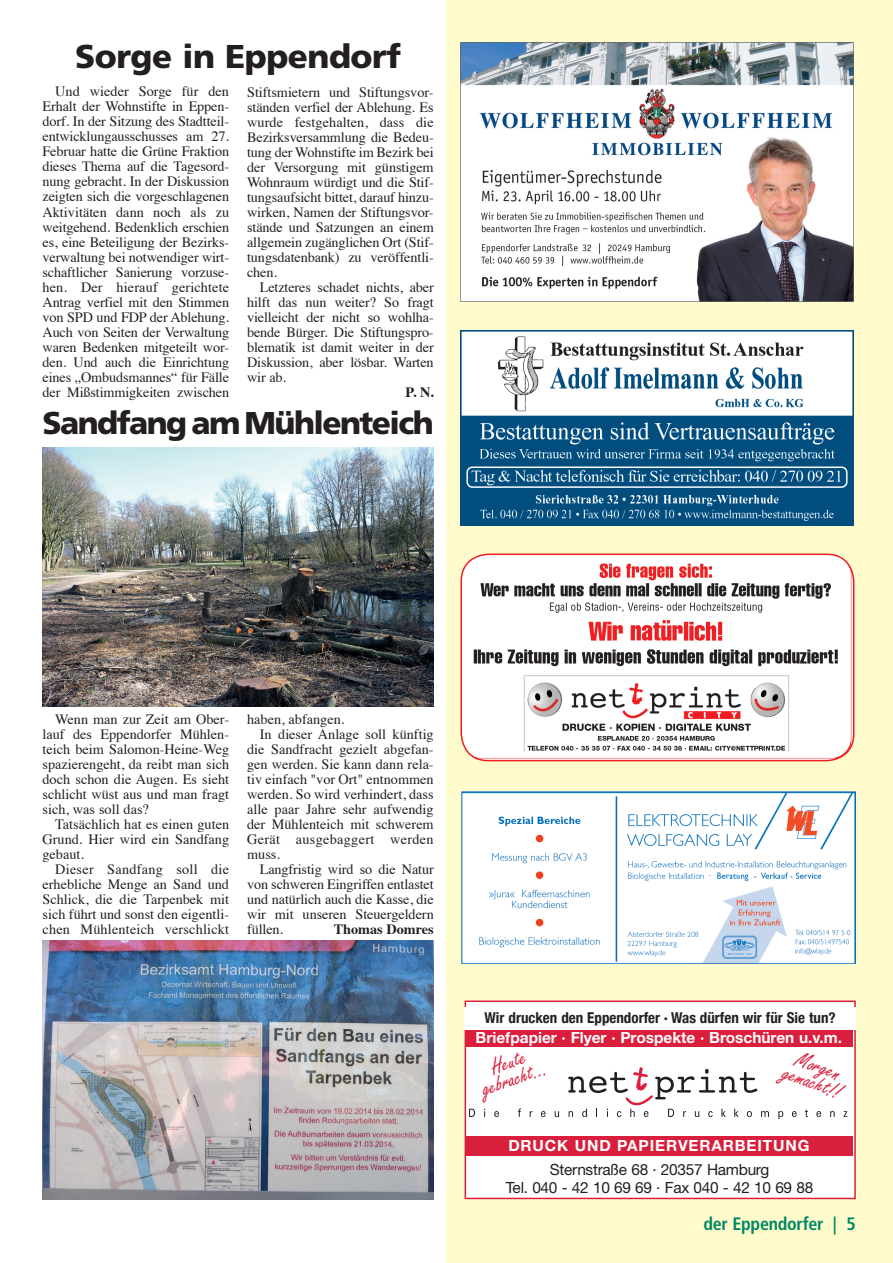
<style>
.page{position:relative;width:893px;height:1263px;background:#fff}
.page>*{position:absolute;margin:0;border:0;box-sizing:border-box;transform-origin:0 0}
.t1{font:900 33px "Frutiger";letter-spacing:-.015em;color:#231f20}
.t2{font:900 31.5px "Frutiger";letter-spacing:-.05em;color:#231f20}
.t3{font:24px/17.1px "Handmade Script";color:#da1f3d;text-align:center}
.t4{font:700 condensed 18px "Frutiger";letter-spacing:-.015em;color:#008764}
.t5{font:15.45px/17.1px "Helvetica Neue";letter-spacing:-.015em;color:#231f20;text-align:center}
.t6{font:700 15.45px "Helvetica Neue";color:#fff}
.t7{font:700 15.45px "Helvetica Neue";letter-spacing:.055em;color:#fff}
.t8{font:700 condensed 15px "Helvetica Neue";color:#231f20}
.t9{font:14.25px/15px "Times";color:#231f20;text-align:justify}
.t10{font:14.25px "Times";letter-spacing:.02em;color:#231f20}
.t11{font:700 14.25px "Times";color:#231f20}
.s1{font-style:inherit}
</style>
<div class="page">
<div style="left:446px;top:0;width:447px;height:1263px;background:#fffbcc"></div>
<img style="left:462px;top:791px;width:394px;height:173px">
<img style="left:461px;top:330px;width:393px;height:195px">
<div style="left:465px;top:1001px;width:390px;height:197px;background:#fff"></div>
<svg style="left:469px;top:1109px;width:6px;height:8px"></svg>
<svg style="left:494px;top:1111px;width:5px;height:6px"></svg>
<svg style="left:518px;top:1108px;width:3px;height:9px"></svg>
<svg style="left:541px;top:1111px;width:5px;height:6px"></svg>
<svg style="left:555px;top:1111px;width:4px;height:6px"></svg>
<svg style="left:778px;top:1111px;width:5px;height:8px"></svg>
<svg style="left:792px;top:1111px;width:5px;height:6px"></svg>
<svg style="left:805px;top:1109px;width:3px;height:8px"></svg>
<svg style="left:816px;top:1111px;width:5px;height:6px"></svg>
<svg style="left:830px;top:1111px;width:5px;height:6px"></svg>
<svg style="left:844px;top:1111px;width:3px;height:6px"></svg>
<svg style="left:568px;top:1067px;width:201px;height:50px"></svg>
<div style="left:465px;top:1027px;width:388px;height:20px;background:#da1f3d"></div>
<div style="left:465px;top:1136px;width:388px;height:20px;background:#da1f3d"></div>
<div style="left:465px;top:1000px;width:391px;height:199px;border:2px solid #da1f3d"></div>
<div style="left:465px;top:1007px;width:391px;height:23px;background:#fff"></div>
<img style="left:460px;top:43px;width:394px;height:259px">
<img style="left:463px;top:555px;width:388px;height:203px">
<div style="left:460px;top:553px;width:394px;height:208px;border:2px solid #ee1d23;border-radius:27px"></div>
<img style="left:43px;top:447px;width:391px;height:259px">
<img style="left:43px;top:940px;width:391px;height:259px">
<h1 class="t1" style="left:75px;top:37px;width:327px">Sorge in Eppendorf</h1>
<p class="t9" style="left:43px;top:83px;width:188px;text-indent:13px">Und wieder Sorge für den Erhalt der Wohnstifte in Eppen&shy;dorf. In der Sitzung des Stadtteil&shy;entwicklungausschusses am 27.<br>Februar hatte die Grüne Fraktion dieses Thema auf die Tagesord&shy;nung gebracht. In der Diskussion zeigten sich die vorgeschlagenen Aktivitäten dann noch als zu weitgehend. Bedenklich erschien es, eine Beteiligung der Bezirks&shy;verwaltung bei notwendiger wirt&shy;schaftlicher Sanierung vorzuse&shy;hen. Der hierauf gerichtete Antrag verfiel mit den Stimmen von SPD und FDP der Ablehung.<br>Auch von Seiten der Verwaltung waren Bedenken mitgeteilt wor&shy;den. Und auch die Einrichtung eines „Ombudsmannes“ für Fälle der Mißstimmigkeiten zwischen</p>
<p class="t9" style="left:247px;top:83px;width:188px">Stiftsmietern und Stiftungsvor&shy;ständen verfiel der Ablehung. Es wurde festgehalten, dass die Bezirksversammlung die Bedeu&shy;tung der Wohnstifte im Bezirk bei der Versorgung mit günstigem Wohnraum würdigt und die Stif&shy;tungsaufsicht bittet, darauf hinzu&shy;wirken, Namen der Stiftungsvor&shy;stände und Satzungen an einem allgemein zugänglichen Ort (Stif&shy;tungsdatenbank) zu veröffentli&shy;chen.</p>
<p class="t9" style="left:247px;top:278px;width:188px;text-indent:13px">Letzteres schadet nichts, aber hilft das nun weiter? So fragt vielleicht der nicht so wohlha&shy;bende Bürger. Die Stiftungspro&shy;blematik ist damit weiter in der Diskussion, aber lösbar. Warten wir ab.</p>
<p class="t11" style="left:406px;top:378px;width:30px">P. N.</p>
<h2 class="t2" style="left:43px;top:404px;width:393px">Sandfang am Mühlenteich</h2>
<p class="t9" style="left:43px;top:710px;width:188px;text-indent:13px">Wenn man zur Zeit am Ober&shy;lauf des Eppendorfer Mühlen&shy;teich beim Salomon-Heine-Weg spazierengeht, da reibt man sich doch schon die Augen. Es sieht schlicht wüst aus und man fragt sich, was soll das?</p>
<p class="t9" style="left:43px;top:815px;width:188px;text-indent:13px">Tatsächlich hat es einen guten Grund. Hier wird ein Sandfang gebaut.</p>
<p class="t9" style="left:43px;top:860px;width:188px;text-indent:13px">Dieser Sandfang soll die erhebliche Menge an Sand und Schlick, die die Tarpenbek mit sich führt und sonst den eigentli&shy;chen Mühlenteich verschlickt</p>
<p class="t9" style="left:247px;top:710px;width:99px">haben, abfangen.</p>
<p class="t9" style="left:260px;top:725px;width:175px">In dieser Anlage soll künftig</p>
<p class="t9" style="left:247px;top:740px;width:188px">die Sandfracht gezielt abgefan-</p>
<p class="t9" style="left:247px;top:755px;width:188px">gen werden. Sie kann dann rela-</p>
<p class="t9" style="left:247px;top:770px;width:188px">tiv einfach "vor Ort" entnommen</p>
<p class="t9" style="left:247px;top:785px;width:188px">werden. So wird verhindert, dass</p>
<p class="t9" style="left:247px;top:800px;width:188px">alle paar Jahre sehr aufwendig</p>
<p class="t9" style="left:247px;top:815px;width:188px">der Mühlenteich mit schwerem</p>
<p class="t10" style="left:247px;top:826px;width:188px">Gerät ausgebaggert werden</p>
<p class="t9" style="left:247px;top:845px;width:34px">muss.</p>
<p class="t9" style="left:260px;top:860px;width:175px">Langfristig wird so die Natur</p>
<p class="t9" style="left:247px;top:875px;width:188px">von schweren Eingriffen entlastet</p>
<p class="t9" style="left:247px;top:890px;width:188px">und natürlich auch die Kasse, die</p>
<p class="t9" style="left:247px;top:905px;width:188px">wir mit unseren Steuergeldern</p>
<p class="t9" style="left:247px;top:920px;width:37px">füllen.</p>
<p class="t11" style="left:334px;top:915px;width:101px">Thomas Domres</p>
<p class="t8" style="left:485px;top:1005px;width:353px">Wir drucken den Eppendorfer · Was dürfen wir für Sie tun?</p>
<p class="t6" style="left:476px;top:1025px;width:368px">Briefpapier · Flyer · Prospekte · Broschüren u.v.m.</p>
<h3 class="t3" style="left:474px;top:1066px;width:70px;rotate:-20deg">Heute gebracht...</h3>
<h3 class="t3" style="left:793px;top:1048px;width:62px;text-align:left;rotate:20deg">Morgen gemacht!!</h3>
<p class="t7" style="left:508px;top:1133px;width:303px">DRUCK UND PAPIERVERARBEITUNG</p>
<p class="t5" style="left:506px;top:1162px;width:309px">Sternstraße 68 · 20357 Hamburg<br>Tel. 040 - 42 10 69 69 · Fax 040 - 42 10 69 88</p>
<p class="t4" style="left:703px;top:1213px;width:154px">der Eppendorfer | <span class="s1">5</span></p>
</div>
